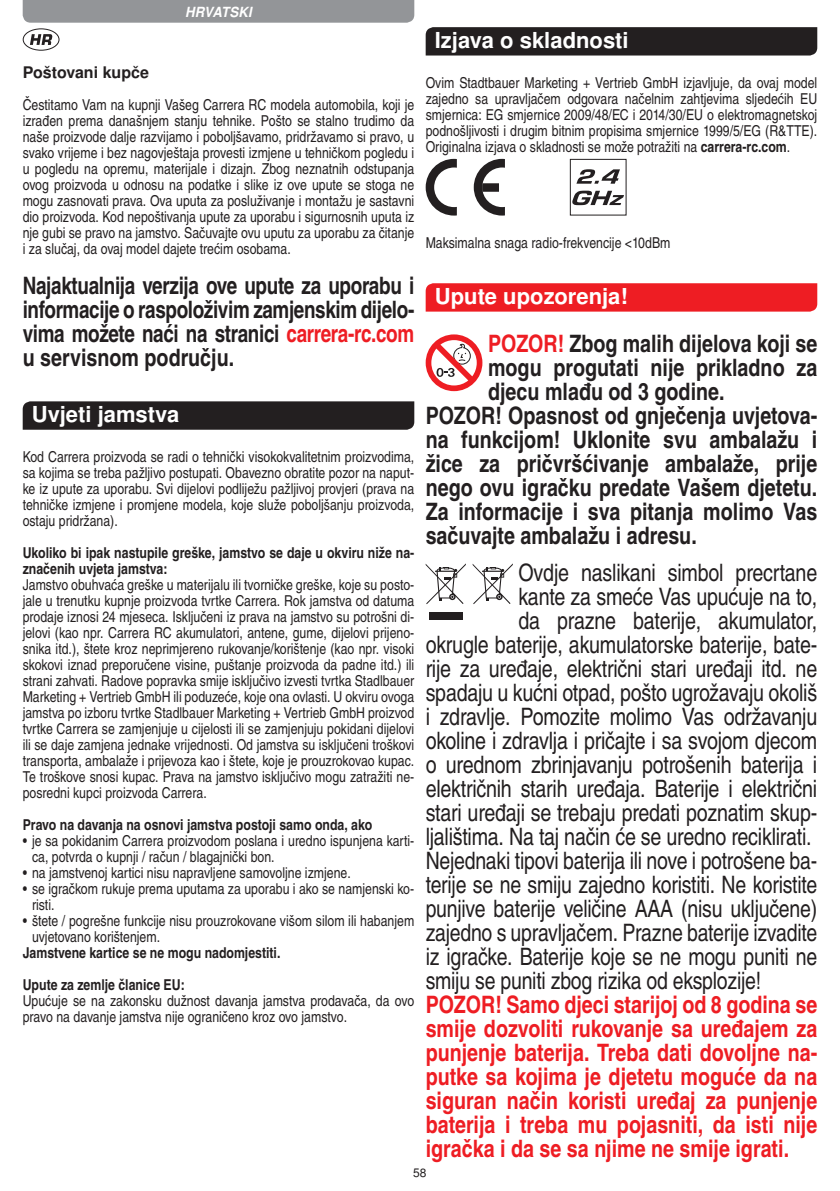
<style>
.page{position:relative;width:840px;height:1191px;background:#fff}
.page>*{position:absolute;margin:0;border:0;box-sizing:border-box;transform-origin:0 0}
.t1{font:24px "Nimbus San LOT Reg Con";letter-spacing:-.01em;color:#231f20}
.t2{font:24px "Nimbus San LOT Bol Con";color:#231f20}
.t3{font:24px/24px "Nimbus San LOT Bol Con";color:#ee1d23;text-align:justify}
.t4{font:24px/24px "Nimbus San LOT Bol Con";color:#231f20;text-align:justify;scale:.96 1}
.t5{font:700 22px "Nimbus San LOT";color:#fff}
.t6{font:700 16px "Nimbus San LOT";color:#231f20}
.t7{font:15px/16px "Nimbus San LOT Reg Con";color:#231f20;text-align:justify}
.t8{font:15px/16px "Nimbus San LOT Bol Con";color:#231f20}
.t9{font:italic 700 14px "Nimbus San LOT";letter-spacing:.015em;color:#fff;scale:.94 1}
.t10{font:12px "Nimbus San LOT";color:#231f20}
.s1{color:#ee1d23}
.s2{font-family:"Nimbus San LOT Bol Con"}
</style>
<div class="page">
<svg style="left:23px;top:29px;width:36px;height:21px"></svg>
<div style="left:23px;top:28px;width:36px;height:23px;border:1px solid #231f20;border-radius:50%"></div>
<svg style="left:30px;top:34px;width:22px;height:11px"></svg>
<svg style="left:23px;top:401px;width:391px;height:29px;background:#282425"></svg>
<svg style="left:425px;top:27px;width:391px;height:29px;background:#282425"></svg>
<svg style="left:425px;top:159px;width:31px;height:57px"></svg>
<svg style="left:473px;top:159px;width:31px;height:57px"></svg>
<svg style="left:569px;top:158px;width:57px;height:58px"></svg>
<svg style="left:425px;top:283px;width:391px;height:29px;background:#ee2228"></svg>
<svg style="left:425px;top:334px;width:57px;height:57px"></svg>
<div style="left:428px;top:612px;width:34px;height:8px;background:#231f20"></div>
<svg style="left:425px;top:563px;width:40px;height:41px"></svg>
<svg style="left:472px;top:563px;width:40px;height:41px"></svg>
<div style="left:23px;top:0;width:391px;height:23px;background:#939598"></div>
<p class="t9" style="left:185px;top:4px;width:72px">HRVATSKI</p>
<p class="t6" style="left:23px;top:62px;width:128px">Poštovani kupče</p>
<p class="t7" style="left:23px;top:97px;width:393px">Čestitamo Vam na kupnji Vašeg Carrera RC modela automobila, koji je izrađen prema današnjem stanju tehnike. Pošto se stalno trudimo da naše proizvode dalje razvijamo i poboljšavamo, pridržavamo si pravo, u svako vrijeme i bez nagovještaja provesti izmjene u tehničkom pogledu i u pogledu na opremu, materijale i dizajn. Zbog neznatnih odstupanja ovog proizvoda u odnosu na podatke i slike iz ove upute se stoga ne mogu zasnovati prava. Ova uputa za posluživanje i montažu je sastavni dio proizvoda. Kod nepoštivanja upute za uporabu i sigurnosnih uputa iz nje gubi se pravo na jamstvo. Sačuvajte ovu uputu za uporabu za čitanje i za slučaj, da ovaj model dajete trećim osobama.</p>
<h1 class="t4" style="left:23px;top:274px;width:409px">Najaktualnija verzija ove upute za uporabu i informacije o raspoloživim zamjenskim dijelo&shy;vima možete naći na stranici <span class="s1">carrera-rc.com </span>u servisnom području.</h1>
<h2 class="t5" style="left:32px;top:401px;width:149px">Uvjeti jamstva</h2>
<p class="t7" style="left:23px;top:449px;width:393px">Kod Carrera proizvoda se radi o tehnički visokokvalitetnim proizvodima, sa kojima se treba pažljivo postupati. Obavezno obratite pozor na naput&shy;ke iz upute za uporabu. Svi dijelovi podliježu pažljivoj provjeri (prava na tehničke izmjene i promjene modela, koje služe poboljšanju proizvoda, ostaju pridržana).</p>
<p class="t8" style="left:23px;top:545px;width:393px">Ukoliko bi ipak nastupile greške, jamstvo se daje u okviru niže na&shy;značenih uvjeta jamstva:</p>
<p class="t7" style="left:23px;top:577px;width:393px">Jamstvo obuhvaća greške u materijalu ili tvorničke greške, koje su posto&shy;jale u trenutku kupnje proizvoda tvrtke Carrera. Rok jamstva od datuma prodaje iznosi 24 mjeseca. Isključeni iz prava na jamstvo su potrošni di&shy;jelovi (kao npr. Carrera RC akumulatori, antene, gume, dijelovi prijeno&shy;snika itd.), štete kroz neprimjereno rukovanje/korištenje (kao npr. visoki skokovi iznad preporučene visine, puštanje proizvoda da padne itd.) ili strani zahvati. Radove popravka smije isključivo izvesti tvrtka Stadlbauer Marketing + Vertrieb GmbH ili poduzeće, koje ona ovlasti. U okviru ovoga jamstva po izboru tvrtke Stadlbauer Marketing + Vertrieb GmbH proizvod tvrtke Carrera se zamjenjuje u cijelosti ili se zamjenjuju pokidani dijelovi ili se daje zamjena jednake vrijednosti. Od jamstva su isključeni troškovi transporta, ambalaže i prijevoza kao i štete, koje je prouzrokovao kupac.<br>Te troškove snosi kupac. Prava na jamstvo isključivo mogu zatražiti ne&shy;posredni kupci proizvoda Carrera.</p>
<p class="t8" style="left:23px;top:817px;width:351px">Pravo na davanja na osnovi jamstva postoji samo onda, ako</p>
<p class="t7" style="left:32px;top:833px;width:383px;text-indent:-9px">• je sa pokidanim Carrera proizvodom poslana i uredno ispunjena karti&shy;ca, potvrda o kupnji / račun / blagajnički bon.</p>
<p class="t7" style="left:23px;top:865px;width:329px">• na jamstvenoj kartici nisu napravljene samovoljne izmjene.</p>
<p class="t7" style="left:32px;top:881px;width:383px;text-indent:-9px">• se igračkom rukuje prema uputama za uporabu i ako se namjenski ko&shy;risti.</p>
<p class="t7" style="left:32px;top:913px;width:383px;text-indent:-9px">• štete / pogrešne funkcije nisu prouzrokovane višom silom ili habanjem uvjetovano korištenjem.</p>
<p class="t8" style="left:23px;top:937px;width:259px;line-height:32px">Jamstvene kartice se ne mogu nadomjestiti.<br>Upute za zemlje članice EU:</p>
<p class="t7" style="left:23px;top:993px;width:393px">Upućuje se na zakonsku dužnost davanja jamstva prodavača, da ovo pravo na davanje jamstva nije ograničeno kroz ovo jamstvo.</p>
<h2 class="t5" style="left:434px;top:27px;width:195px">Izjava o skladnosti</h2>
<p class="t7" style="left:425px;top:74px;width:393px">Ovim Stadtbauer Marketing + Vertrieb GmbH izjavljuje, da ovaj model zajedno sa upravljačem odgovara načelnim zahtjevima sljedećih EU smjernica: EG smjernice 2009/48/EC i 2014/30/EU o elektromagnetskoj podnošljivosti i drugim bitnim propisima smjernice 1999/5/EG (R&amp;TTE).<br>Originalna izjava o skladnosti se može potražiti na <span class="s2">carrera-rc.com</span>.</p>
<p class="t7" style="left:425px;top:234px;width:246px">Maksimalna snaga radio-frekvencije &lt;10dBm</p>
<h2 class="t5" style="left:434px;top:283px;width:194px">Upute upozorenja!</h2>
<h1 class="t2" style="left:488px;top:328px;width:330px"><span class="s1">POZOR!</span> Zbog malih dijelova koji se</h1>
<h1 class="t2" style="left:488px;top:352px;width:330px">mogu progutati nije prikladno za</h1>
<h1 class="t2" style="left:488px;top:376px;width:238px">djecu mlađu od 3 godine.</h1>
<h1 class="t2" style="left:425px;top:400px;width:393px">POZOR! Opasnost od gnječenja uvjetova-</h1>
<h1 class="t2" style="left:425px;top:424px;width:393px">na funkcijom! Uklonite svu ambalažu i</h1>
<h1 class="t2" style="left:425px;top:448px;width:393px">žice za pričvršćivanje ambalaže, prije</h1>
<h1 class="t2" style="left:425px;top:472px;width:393px">nego ovu igračku predate Vašem djetetu.</h1>
<h1 class="t2" style="left:425px;top:496px;width:393px">Za informacije i sva pitanja molimo Vas</h1>
<h1 class="t2" style="left:425px;top:520px;width:272px">sačuvajte ambalažu i adresu.</h1>
<h1 class="t1" style="left:518px;top:558px;width:300px">Ovdje naslikani simbol precrtane</h1>
<h1 class="t1" style="left:518px;top:582px;width:300px">kante za smeće Vas upućuje na to,</h1>
<h1 class="t1" style="left:518px;top:606px;width:300px">da prazne baterije, akumulator,</h1>
<h1 class="t1" style="left:425px;top:630px;width:393px">okrugle baterije, akumulatorske baterije, bate-</h1>
<h1 class="t1" style="left:425px;top:654px;width:393px">rije za uređaje, električni stari uređaji itd. ne</h1>
<h1 class="t1" style="left:425px;top:678px;width:393px">spadaju u kućni otpad, pošto ugrožavaju okoliš</h1>
<h1 class="t1" style="left:425px;top:702px;width:393px">i zdravlje. Pomozite molimo Vas održavanju</h1>
<h1 class="t1" style="left:425px;top:726px;width:393px">okoline i zdravlja i pričajte i sa svojom djecom</h1>
<h1 class="t1" style="left:425px;top:750px;width:393px">o urednom zbrinjavanju potrošenih baterija i</h1>
<h1 class="t1" style="left:425px;top:774px;width:393px">električnih starih uređaja. Baterije i električni</h1>
<h1 class="t1" style="left:425px;top:798px;width:393px">stari uređaji se trebaju predati poznatim skup-</h1>
<h1 class="t1" style="left:425px;top:822px;width:387px">ljalištima. Na taj način će se uredno reciklirati.</h1>
<h1 class="t1" style="left:425px;top:846px;width:393px">Nejednaki tipovi baterija ili nove i potrošene ba-</h1>
<h1 class="t1" style="left:425px;top:870px;width:393px">terije se ne smiju zajedno koristiti. Ne koristite</h1>
<h1 class="t1" style="left:425px;top:894px;width:393px">punjive baterije veličine AAA (nisu uključene)</h1>
<h1 class="t1" style="left:425px;top:918px;width:393px">zajedno s upravljačem. Prazne baterije izvadite</h1>
<h1 class="t1" style="left:425px;top:942px;width:393px">iz igračke. Baterije koje se ne mogu puniti ne</h1>
<h1 class="t1" style="left:425px;top:966px;width:337px">smiju se puniti zbog rizika od eksplozije!</h1>
<p class="t3" style="left:425px;top:993px;width:393px">POZOR! Samo djeci starijoj od 8 godina se smije dozvoliti rukovanje sa uređajem za punjenje baterija. Treba dati dovoljne na&shy;putke sa kojima je djetetu moguće da na siguran način koristi uređaj za punjenje baterija i treba mu pojasniti, da isti nije igračka i da se sa njime ne smije igrati.</p>
<p class="t10" style="left:413px;top:1165px;width:15px">58</p>
</div>
